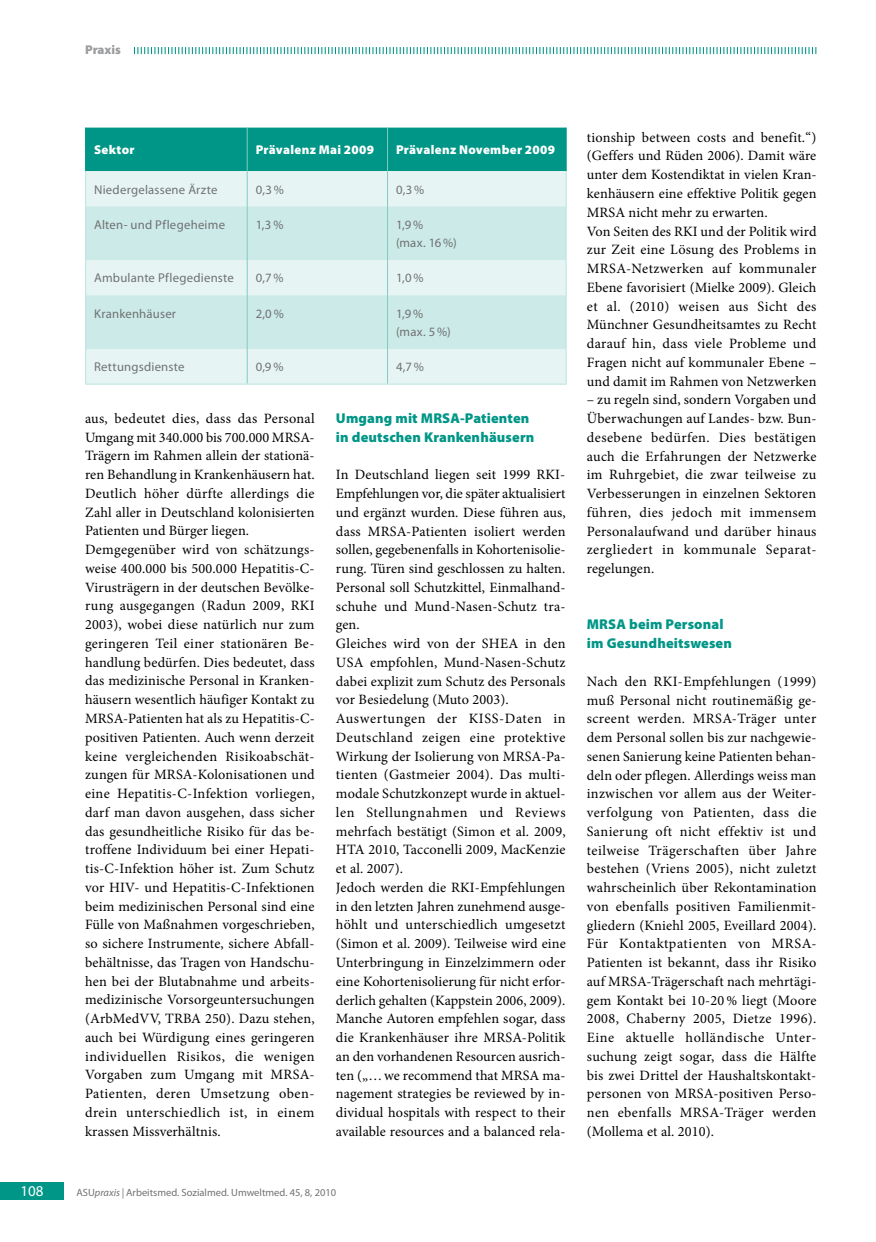
<style>
.page{position:relative;width:876px;height:1242px;background:#fff}
.page>*{position:absolute;margin:0;border:0;box-sizing:border-box;transform-origin:0 0}
.t1{font:15px "Myriad Pro";color:#fff}
.t2{font:14.25px/18.8px "Minion Pro";letter-spacing:.01em;color:#000}
.t3{font:900 14.25px/18.8px "Myriad Pro";letter-spacing:.01em;color:#009687}
.t4{font:12.75px/18.8px "Myriad Pro";letter-spacing:.02em;color:#707173}
.t5{font:900 12.75px "Myriad Pro";letter-spacing:.025em;color:#fff}
.t6{font:900 12.75px "Myriad Pro";color:#9c9d9f}
.t7{font:10.5px "Myriad Pro";color:#707173}
.s1{font-style:italic}
</style>
<div class="page">
<div style="left:0;top:1182px;width:64px;height:17px;background:#009687"></div>
<div style="left:86px;top:128px;width:480px;height:43px;background:#009687"></div>
<div style="left:86px;top:171px;width:480px;height:212px;background:#e6f5f3"></div>
<svg style="left:86px;top:206px;width:480px;height:143px;background:#d2ece9"></svg>
<hr style="left:247px;top:128px;width:1px;height:43px;background:#80cbc3">
<hr style="left:387px;top:128px;width:1px;height:43px;background:#80cbc3">
<hr style="left:247px;top:349px;width:1px;height:34px;background:#80cbc3">
<hr style="left:387px;top:349px;width:1px;height:34px;background:#80cbc3">
<hr style="left:85px;top:349px;width:1px;height:34px;background:#bfe5e1">
<hr style="left:566px;top:349px;width:1px;height:34px;background:#bfe5e1">
<hr style="left:566px;top:128px;width:1px;height:43px;background:#009687">
<hr style="left:85px;top:128px;width:1px;height:43px;background:#009687">
<hr style="left:85px;top:383px;width:162px;height:2px;background:#bfe5e1">
<hr style="left:247px;top:383px;width:140px;height:2px;background:#bfe5e1">
<hr style="left:387px;top:383px;width:180px;height:2px;background:#bfe5e1">
<hr style="left:247px;top:171px;width:1px;height:35px;background:#80cbc3">
<hr style="left:387px;top:171px;width:1px;height:35px;background:#80cbc3">
<hr style="left:247px;top:206px;width:1px;height:54px;background:#80cbc3">
<hr style="left:387px;top:206px;width:1px;height:54px;background:#80cbc3">
<hr style="left:247px;top:260px;width:1px;height:35px;background:#80cbc3">
<hr style="left:387px;top:260px;width:1px;height:35px;background:#80cbc3">
<hr style="left:247px;top:295px;width:1px;height:54px;background:#80cbc3">
<hr style="left:387px;top:295px;width:1px;height:54px;background:#80cbc3">
<hr style="left:566px;top:171px;width:1px;height:35px;background:#bfe5e1">
<hr style="left:566px;top:206px;width:1px;height:54px;background:#bfe5e1">
<hr style="left:566px;top:260px;width:1px;height:35px;background:#bfe5e1">
<hr style="left:566px;top:295px;width:1px;height:54px;background:#bfe5e1">
<hr style="left:85px;top:171px;width:1px;height:35px;background:#bfe5e1">
<hr style="left:85px;top:206px;width:1px;height:54px;background:#bfe5e1">
<hr style="left:85px;top:260px;width:1px;height:35px;background:#bfe5e1">
<hr style="left:85px;top:295px;width:1px;height:54px;background:#bfe5e1">
<svg style="left:134px;top:47px;width:682px;height:7px"></svg>
<p class="t6" style="left:85px;top:41px;width:37px">Praxis</p>
<p class="t5" style="left:94px;top:141px;width:42px">Sektor</p>
<p class="t5" style="left:256px;top:141px;width:120px">Prävalenz Mai 2009</p>
<p class="t5" style="left:396px;top:141px;width:161px">Prävalenz November 2009</p>
<p class="t4" style="left:94px;top:180px;width:125px">Niedergelassene Ärzte</p>
<p class="t4" style="left:256px;top:180px;width:30px">0,3%</p>
<p class="t4" style="left:396px;top:180px;width:30px">0,3%</p>
<p class="t4" style="left:94px;top:215px;width:132px">Alten- und Pflegeheime</p>
<p class="t4" style="left:256px;top:215px;width:29px">1,3%</p>
<p class="t4" style="left:396px;top:215px;width:62px">1,9%<br>(max. 16%)</p>
<p class="t4" style="left:94px;top:269px;width:141px">Ambulante Pflegedienste</p>
<p class="t4" style="left:256px;top:269px;width:29px">0,7%</p>
<p class="t4" style="left:396px;top:269px;width:29px">1,0%</p>
<p class="t4" style="left:94px;top:304px;width:84px">Krankenhäuser</p>
<p class="t4" style="left:256px;top:304px;width:30px">2,0%</p>
<p class="t4" style="left:396px;top:304px;width:56px">1,9% (max. 5%)</p>
<p class="t4" style="left:94px;top:357px;width:92px">Rettungsdienste</p>
<p class="t4" style="left:256px;top:357px;width:29px">0,9%</p>
<p class="t4" style="left:396px;top:357px;width:29px">4,7%</p>
<p class="t2" style="left:85px;top:409px;width:231px">aus, bedeutet dies, dass das Personal Umgang mit 340.000 bis 700.000 MRSA-Trägern im Rahmen allein der stationä&shy;ren Behandlung in Krankenhäusern hat.<br>Deutlich höher dürfte allerdings die Zahl aller in Deutschland kolonisierten Patienten und Bürger liegen.<br>Demgegenüber wird von schätzungs&shy;weise 400.000 bis 500.000 Hepatitis-C-Virusträgern in der deutschen Bevölke&shy;rung ausgegangen (Radun 2009, RKI 2003), wobei diese natürlich nur zum geringeren Teil einer stationären Be&shy;handlung bedürfen. Dies bedeutet, dass das medizinische Personal in Kranken&shy;häusern wesentlich häufiger Kontakt zu MRSA-Patienten hat als zu Hepatitis-C&shy;positiven Patienten. Auch wenn derzeit keine vergleichenden Risikoabschät&shy;zungen für MRSA-Kolonisationen und eine Hepatitis-C-Infektion vorliegen, darf man davon ausgehen, dass sicher das gesundheitliche Risiko für das be&shy;troffene Individuum bei einer Hepati&shy;tis-C-Infektion höher ist. Zum Schutz vor HIV- und Hepatitis-C-Infektionen beim medizinischen Personal sind eine Fülle von Maßnahmen vorgeschrieben, so sichere Instrumente, sichere Abfall&shy;behältnisse, das Tragen von Handschu&shy;hen bei der Blutabnahme und arbeits&shy;medizinische Vorsorgeuntersuchungen (ArbMedVV, TRBA 250). Dazu stehen, auch bei Würdigung eines geringeren individuellen Risikos, die wenigen Vorgaben zum Umgang mit MRSA-Patienten, deren Umsetzung oben&shy;drein unterschiedlich ist, in einem krassen Missverhältnis.</p>
<p class="t3" style="left:336px;top:408px;width:200px">Umgang mit MRSA-Patienten in deutschen Krankenhäusern</p>
<p class="t2" style="left:336px;top:465px;width:231px">In Deutschland liegen seit 1999 RKI-Empfehlungen vor, die später aktualisiert und ergänzt wurden. Diese führen aus, dass MRSA-Patienten isoliert werden sollen, gegebenenfalls in Kohortenisolie&shy;rung. Türen sind geschlossen zu halten.<br>Personal soll Schutzkittel, Einmalhand&shy;schuhe und Mund-Nasen-Schutz tra&shy;gen.<br>Gleiches wird von der SHEA in den USA empfohlen, Mund-Nasen-Schutz dabei explizit zum Schutz des Personals vor Besiedelung (Muto 2003).<br>Auswertungen der KISS-Daten in Deutschland zeigen eine protektive Wirkung der Isolierung von MRSA-Pa&shy;tienten (Gastmeier 2004). Das multi&shy;modale Schutzkonzept wurde in aktuel&shy;len Stellungnahmen und Reviews mehrfach bestätigt (Simon et al. 2009, HTA 2010, Tacconelli 2009, MacKenzie et al. 2007).<br>Jedoch werden die RKI-Empfehlungen in den letzten Jahren zunehmend ausge&shy;höhlt und unterschiedlich umgesetzt (Simon et al. 2009). Teilweise wird eine Unterbringung in Einzelzimmern oder eine Kohortenisolierung für nicht erfor&shy;derlich gehalten (Kappstein 2006, 2009).<br>Manche Autoren empfehlen sogar, dass die Krankenhäuser ihre MRSA-Politik an den vorhandenen Resourcen ausrich&shy;ten („…we recommend that MRSA ma&shy;nagement strategies be reviewed by in&shy;dividual hospitals with respect to their available resources and a balanced rela-</p>
<p class="t1" style="left:20px;top:1181px;width:25px">108</p>
<p class="t7" style="left:77px;top:1186px;width:261px">ASU<span class="s1">praxis |</span> Arbeitsmed. Sozialmed. Umweltmed. 45, 8, 2010</p>
<p class="t2" style="left:587px;top:128px;width:231px">tionship between costs and benefit.“) (Geffers und Rüden 2006). Damit wäre unter dem Kostendiktat in vielen Kran&shy;kenhäusern eine effektive Politik gegen MRSA nicht mehr zu erwarten.<br>Von Seiten des RKI und der Politik wird zur Zeit eine Lösung des Problems in MRSA-Netzwerken auf kommunaler Ebene favorisiert (Mielke 2009). Gleich et al. (2010) weisen aus Sicht des Münchner Gesundheitsamtes zu Recht darauf hin, dass viele Probleme und Fragen nicht auf kommunaler Ebene – und damit im Rahmen von Netzwerken</p>
<p class="t2" style="left:587px;top:390px;width:231px;text-align:justify">– zu regeln sind, sondern Vorgaben und Überwachungen auf Landes- bzw. Bun&shy;desebene bedürfen. Dies bestätigen auch die Erfahrungen der Netzwerke im Ruhrgebiet, die zwar teilweise zu Verbesserungen in einzelnen Sektoren führen, dies jedoch mit immensem Personalaufwand und darüber hinaus zergliedert in kommunale Separat&shy;regelungen.</p>
<p class="t3" style="left:587px;top:615px;width:147px">MRSA beim Personal im Gesundheitswesen</p>
<p class="t2" style="left:587px;top:672px;width:231px">Nach den RKI-Empfehlungen (1999) muß Personal nicht routinemäßig ge&shy;screent werden. MRSA-Träger unter dem Personal sollen bis zur nachgewie&shy;senen Sanierung keine Patienten behan&shy;deln oder pflegen. Allerdings weiss man inzwischen vor allem aus der Weiter&shy;verfolgung von Patienten, dass die Sanierung oft nicht effektiv ist und teilweise Trägerschaften über Jahre bestehen (Vriens 2005), nicht zuletzt wahrscheinlich über Rekontamination von ebenfalls positiven Familienmit&shy;gliedern (Kniehl 2005, Eveillard 2004).<br>Für Kontaktpatienten von MRSA-Patienten ist bekannt, dass ihr Risiko auf MRSA-Trägerschaft nach mehrtägi&shy;gem Kontakt bei 10-20 % liegt (Moore 2008, Chaberny 2005, Dietze 1996).<br>Eine aktuelle holländische Unter&shy;suchung zeigt sogar, dass die Hälfte bis zwei Drittel der Haushaltskontakt&shy;personen von MRSA-positiven Perso&shy;nen ebenfalls MRSA-Träger werden (Mollema et al. 2010).</p>
</div>
